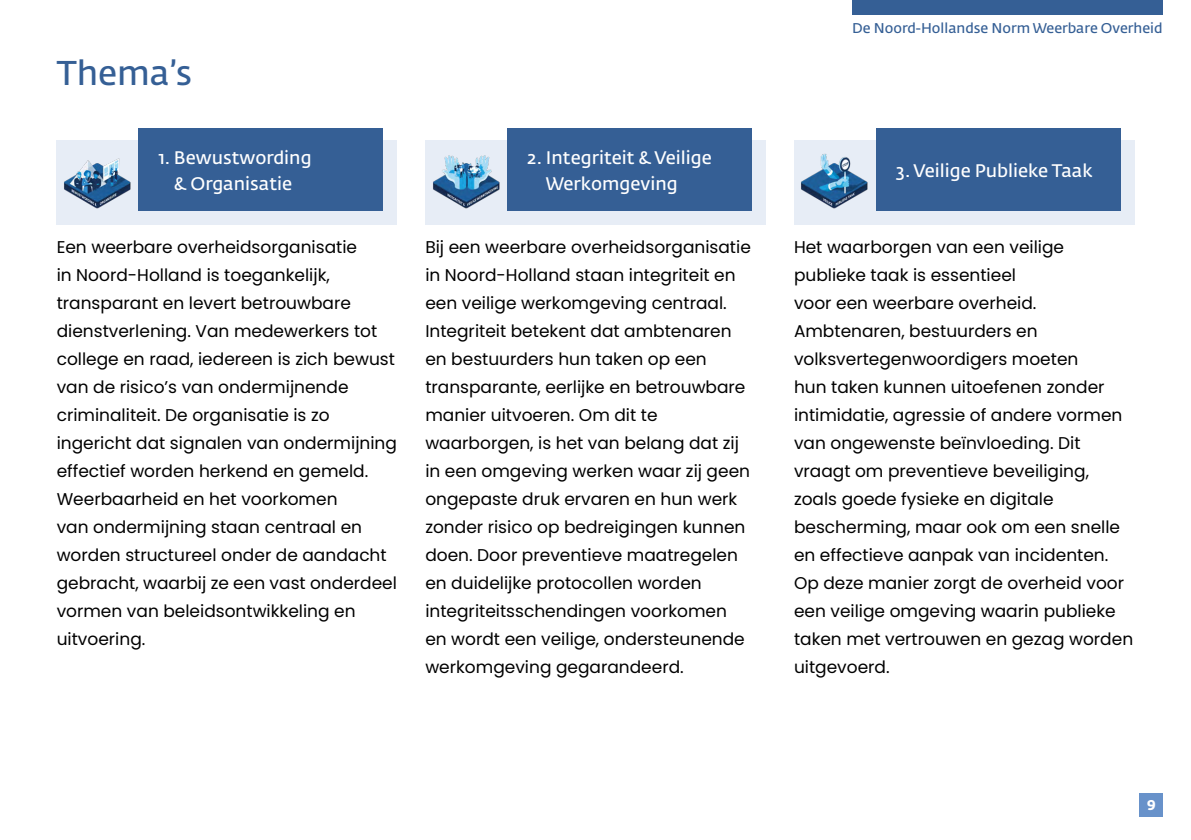
<style>
.page{position:relative;width:1191px;height:840px;background:#fff}
.page>*{position:absolute;margin:0;border:0;box-sizing:border-box;transform-origin:0 0}
.t1{font:600 34px "Fedra Sans Std";color:#355f95}
.t2{font:18px/26px "Fedra Sans Std";color:#fff;text-align:center}
.t3{font:17px/28px "Poppins";color:#000}
.t4{font:14px "Fedra Sans Std";color:#355f95}
.t5{font:700 14px "Fedra Sans Std";color:#fff}
</style>
<div class="page">
<div style="left:852px;top:0;width:310px;height:14px;background:#355f95"></div>
<div style="left:57px;top:141px;width:340px;height:84px;background:#e7edf6"></div>
<div style="left:425px;top:141px;width:340px;height:84px;background:#e7edf6"></div>
<div style="left:794px;top:141px;width:340px;height:84px;background:#e7edf6"></div>
<div style="left:139px;top:129px;width:244px;height:82px;background:#355f95"></div>
<div style="left:507px;top:129px;width:244px;height:82px;background:#355f95"></div>
<div style="left:876px;top:129px;width:244px;height:82px;background:#355f95"></div>
<img style="left:64px;top:158px;width:67px;height:51px">
<img style="left:433px;top:155px;width:67px;height:54px">
<img style="left:801px;top:154px;width:67px;height:55px">
<div style="left:1139px;top:792px;width:23px;height:24px;background:#6892ca"></div>
<h1 class="t1" style="left:57px;top:52px;width:137px">Thema’s</h1>
<p class="t2" style="left:159px;top:144px;width:155px">1. Bewustwording &amp; Organisatie</p>
<p class="t2" style="left:546px;top:144px;width:167px;text-align:left;text-indent:-19px">2. Integriteit &amp; Veilige<br>Werkomgeving</p>
<p class="t4" style="left:852px;top:20px;width:312px">De Noord-Hollandse Norm Weerbare Overheid</p>
<p class="t2" style="left:896px;top:157px;width:198px">3. Veilige Publieke Taak</p>
<p class="t3" style="left:57px;top:233px;width:342px">Een weerbare overheidsorganisatie<br>in Noord-Holland is toegankelijk, transparant en levert betrouwbare dienstverlening. Van medewerkers tot college en raad, iedereen is zich bewust van de risico’s van ondermijnende criminaliteit. De organisatie is zo ingericht dat signalen van ondermijning effectief worden herkend en gemeld.<br>Weerbaarheid en het voorkomen<br>van ondermijning staan centraal en worden structureel onder de aandacht gebracht, waarbij ze een vast onderdeel vormen van beleidsontwikkeling en uitvoering.</p>
<p class="t3" style="left:425px;top:233px;width:327px">Bij een weerbare overheidsorganisatie in Noord-Holland staan integriteit en een veilige werkomgeving centraal.<br>Integriteit betekent dat ambtenaren en bestuurders hun taken op een transparante, eerlijke en betrouwbare manier uitvoeren. Om dit te waarborgen, is het van belang dat zij in een omgeving werken waar zij geen ongepaste druk ervaren en hun werk zonder risico op bedreigingen kunnen doen. Door preventieve maatregelen en duidelijke protocollen worden integriteitsschendingen voorkomen en wordt een veilige, ondersteunende werkomgeving gegarandeerd.</p>
<p class="t3" style="left:794px;top:233px;width:341px">Het waarborgen van een veilige publieke taak is essentieel<br>voor een weerbare overheid.<br>Ambtenaren, bestuurders en volksvertegenwoordigers moeten<br>hun taken kunnen uitoefenen zonder intimidatie, agressie of andere vormen van ongewenste beïnvloeding. Dit vraagt om preventieve beveiliging, zoals goede fysieke en digitale bescherming, maar ook om een snelle en effectieve aanpak van incidenten.<br>Op deze manier zorgt de overheid voor een veilige omgeving waarin publieke taken met vertrouwen en gezag worden uitgevoerd.</p>
<p class="t5" style="left:1147px;top:795px;width:10px">9</p>
</div>
